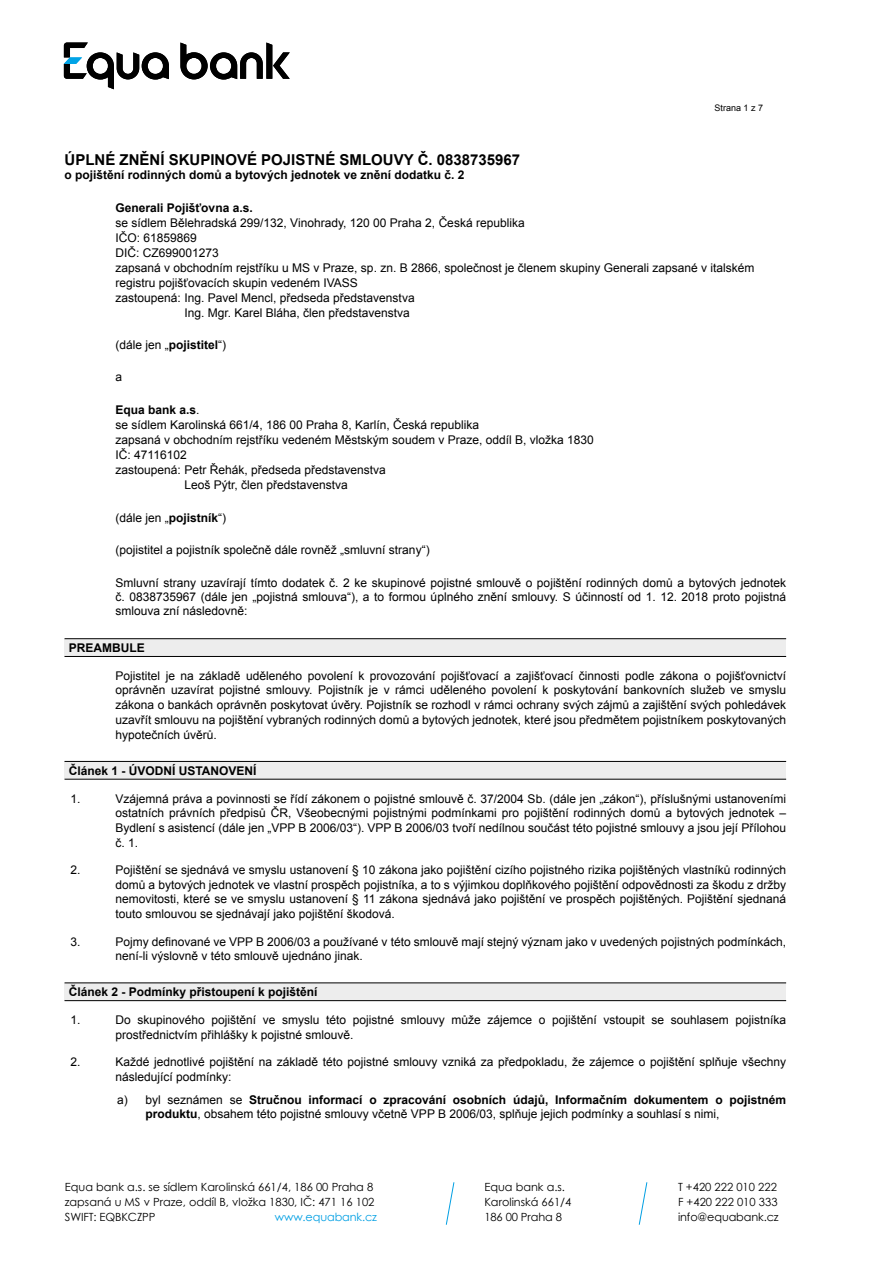
<style>
.page{position:relative;width:893px;height:1263px;background:#fff}
.page>*{position:absolute;margin:0;border:0;box-sizing:border-box;transform-origin:0 0}
.t1{font:700 15px "Arial CE";color:#000}
.t2{font:12px/14.7px "Arial CE";color:#000;text-align:justify}
.t3{font:700 12px "Arial CE";color:#000}
.t4{font:700 12px "Arial";color:#000}
.t5{font:11.25px/15px "Century Gothic";color:#000}
.t6{font:11.25px "Century Gothic";letter-spacing:-.01em;color:#009fe3}
.t7{font:9px "Arial";color:#000}
.s1{font-weight:700}
.s2{font-weight:400}
</style>
<div class="page">
<svg style="left:445px;top:1182px;width:10px;height:43px"></svg>
<svg style="left:638px;top:1182px;width:10px;height:43px"></svg>
<svg style="left:180px;top:43px;width:110px;height:37px"></svg>
<svg style="left:64px;top:43px;width:105px;height:46px"></svg>
<div style="left:65px;top:639px;width:721px;height:17px;background:#ededed"></div>
<hr style="left:65px;top:638px;width:721px;height:1px;background:#000">
<hr style="left:65px;top:656px;width:721px;height:1px;background:#000">
<div style="left:65px;top:761px;width:721px;height:18px;background:#ededed"></div>
<hr style="left:65px;top:761px;width:721px;height:1px;background:#000">
<hr style="left:65px;top:779px;width:721px;height:1px;background:#000">
<div style="left:65px;top:983px;width:721px;height:18px;background:#ededed"></div>
<hr style="left:65px;top:982px;width:721px;height:1px;background:#000">
<hr style="left:65px;top:1000px;width:721px;height:1px;background:#000">
<p class="t7" style="left:715px;top:102px;width:50px">Strana 1 z 7</p>
<p class="t1" style="left:65px;top:150px;width:457px">ÚPLNÉ ZNĚNÍ SKUPINOVÉ POJISTNÉ SMLOUVY Č. 0838735967</p>
<p class="t3" style="left:65px;top:168px;width:402px">o pojištění rodinných domů a bytových jednotek ve znění dodatku č. 2</p>
<p class="t3" style="left:116px;top:200px;width:139px">Generali Pojišťovna a.s.</p>
<p class="t2" style="left:116px;top:215px;width:411px">se sídlem Bělehradská 299/132, Vinohrady, 120 00 Praha 2, Česká republika</p>
<p class="t2" style="left:116px;top:230px;width:83px">IČO: 61859869</p>
<p class="t2" style="left:116px;top:245px;width:105px">DIČ: CZ699001273</p>
<p class="t2" style="left:116px;top:260px;width:640px">zapsaná v obchodním rejstříku u MS v Praze, sp. zn. B 2866, společnost je členem skupiny Generali zapsané v italském</p>
<p class="t2" style="left:116px;top:275px;width:244px">registru pojišťovacích skupin vedeném IVASS</p>
<p class="t2" style="left:116px;top:290px;width:301px">zastoupená: Ing. Pavel Mencl, předseda představenstva</p>
<p class="t2" style="left:185px;top:305px;width:227px">Ing. Mgr. Karel Bláha, člen představenstva</p>
<p class="t2" style="left:116px;top:338px;width:112px">(dále jen „<span class="s1">pojistitel</span>“)</p>
<p class="t2" style="left:116px;top:370px;width:8px">a</p>
<p class="t3" style="left:116px;top:403px;width:86px">Equa bank a.s<span class="s2">.</span></p>
<p class="t2" style="left:116px;top:418px;width:365px">se sídlem Karolinská 661/4, 186 00 Praha 8, Karlín, Česká republika</p>
<p class="t2" style="left:116px;top:433px;width:480px">zapsaná v obchodním rejstříku vedeném Městským soudem v Praze, oddíl B, vložka 1830</p>
<p class="t2" style="left:116px;top:448px;width:73px">IČ: 47116102</p>
<p class="t2" style="left:116px;top:463px;width:272px">zastoupená: Petr Řehák, předseda představenstva</p>
<p class="t2" style="left:185px;top:478px;width:165px">Leoš Pýtr, člen představenstva</p>
<p class="t2" style="left:116px;top:510px;width:112px">(dále jen „<span class="s1">pojistník</span>“)</p>
<p class="t2" style="left:116px;top:543px;width:316px">(pojistitel a pojistník společně dále rovněž „smluvní strany“)</p>
<p class="t2" style="left:116px;top:575px;width:672px">Smluvní strany uzavírají tímto dodatek č. 2 ke skupinové pojistné smlouvě o pojištění rodinných domů a bytových jednotek č. 0838735967 (dále jen „pojistná smlouva“), a to formou úplného znění smlouvy. S účinností od 1. 12. 2018 proto pojistná smlouva zní následovně:</p>
<p class="t3" style="left:69px;top:640px;width:77px">PREAMBULE</p>
<p class="t2" style="left:115px;top:668px;width:672px">Pojistitel je na základě uděleného povolení k provozování pojišťovací a zajišťovací činnosti podle zákona o pojišťovnictví oprávněn uzavírat pojistné smlouvy. Pojistník je v rámci uděleného povolení k poskytování bankovních služeb ve smyslu zákona o bankách oprávněn poskytovat úvěry. Pojistník se rozhodl v rámci ochrany svých zájmů a zajištění svých pohledávek uzavřít smlouvu na pojištění vybraných rodinných domů a bytových jednotek, které jsou předmětem pojistníkem poskytovaných hypotečních úvěrů.</p>
<p class="t3" style="left:69px;top:763px;width:189px">Článek 1 - ÚVODNÍ USTANOVENÍ</p>
<p class="t2" style="left:70px;top:791px;width:12px">1.</p>
<p class="t2" style="left:115px;top:791px;width:672px">Vzájemná práva a povinnosti se řídí zákonem o pojistné smlouvě č. 37/2004 Sb. (dále jen „zákon“), příslušnými ustanoveními ostatních právních předpisů ČR, Všeobecnými pojistnými podmínkami pro pojištění rodinných domů a bytových jednotek – Bydlení s asistencí (dále jen „VPP B 2006/03“). VPP B 2006/03 tvoří nedílnou součást této pojistné smlouvy a jsou její Přílohou č. 1.</p>
<p class="t2" style="left:70px;top:863px;width:12px">2.</p>
<p class="t2" style="left:115px;top:863px;width:672px">Pojištění se sjednává ve smyslu ustanovení § 10 zákona jako pojištění cizího pojistného rizika pojištěných vlastníků rodinných domů a bytových jednotek ve vlastní prospěch pojistníka, a to s výjimkou doplňkového pojištění odpovědnosti za škodu z držby nemovitosti, které se ve smyslu ustanovení § 11 zákona sjednává jako pojištění ve prospěch pojištěných. Pojištění sjednaná touto smlouvou se sjednávají jako pojištění škodová.</p>
<p class="t2" style="left:70px;top:934px;width:12px">3.</p>
<p class="t2" style="left:115px;top:934px;width:672px">Pojmy definované ve VPP B 2006/03 a používané v této smlouvě mají stejný význam jako v uvedených pojistných podmínkách, není-li výslovně v této smlouvě ujednáno jinak.</p>
<p class="t4" style="left:69px;top:984px;width:250px">Článek 2 - Podmínky přistoupení k pojištění</p>
<p class="t2" style="left:70px;top:1012px;width:12px">1.</p>
<p class="t2" style="left:115px;top:1012px;width:672px">Do skupinového pojištění ve smyslu této pojistné smlouvy může zájemce o pojištění vstoupit se souhlasem pojistníka prostřednictvím přihlášky k pojistné smlouvě.</p>
<p class="t2" style="left:70px;top:1055px;width:12px">2.</p>
<p class="t2" style="left:115px;top:1055px;width:672px">Každé jednotlivé pojištění na základě této pojistné smlouvy vzniká za předpokladu, že zájemce o pojištění splňuje všechny následující podmínky:</p>
<p class="t2" style="left:146px;top:1092px;width:642px;text-indent:-29px">a) byl seznámen se <span class="s1">Stručnou informací o zpracování osobních údajů, Informačním dokumentem o pojistném produktu</span>, obsahem této pojistné smlouvy včetně VPP B 2006/03, splňuje jejich podmínky a souhlasí s nimi,</p>
<p class="t5" style="left:65px;top:1179px;width:311px;text-align:justify">Equa bank a.s. se sídlem Karolinská 661/4, 186 00 Praha 8 zapsaná u MS v Praze, oddíl B, vložka 1830, IČ: 471 16 102<br>SWIFT: EQBKCZPP</p>
<p class="t6" style="left:275px;top:1209px;width:104px">www.equabank.cz</p>
<p class="t5" style="left:484px;top:1179px;width:89px">Equa bank a.s.<br>Karolinská 661/4<br>186 00 Praha 8</p>
<p class="t5" style="left:678px;top:1179px;width:102px">T +420 222 010 222<br>F +420 222 010 333 info@equabank.cz</p>
</div>
